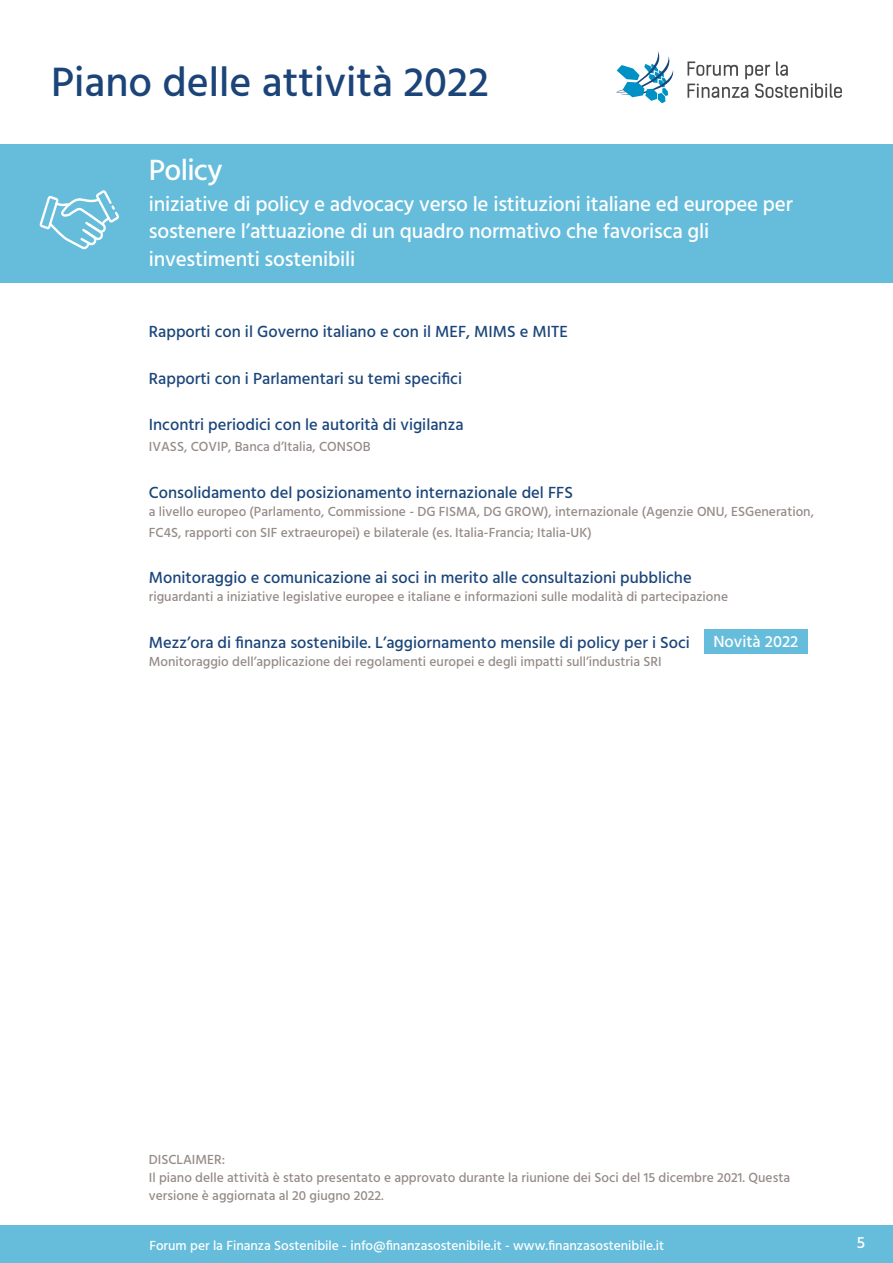
<style>
.page{position:relative;width:893px;height:1263px;background:#fff}
.page>*{position:absolute;margin:0;border:0;box-sizing:border-box;transform-origin:0 0}
.t1{font:500 42px "Hind";color:#1b4479}
.t2{font:500 30px "Hind";letter-spacing:-.025em;color:#fff}
.t3{font:500 21px/27px "Hind";letter-spacing:-.01em;color:#fff}
.t4{font:500 16.5px "Hind";color:#1a457a}
.t5{font:500 16.5px "Hind";color:#fff}
.t6{font:500 13.5px/18px "Hind";color:#958b87}
.t7{font:500 13.5px "Hind";color:#fff}
</style>
<div class="page">
<div style="left:0;top:1225px;width:893px;height:38px;background:#66bddb"></div>
<div style="left:0;top:145px;width:893px;height:138px;background:#66bddb"></div>
<svg style="left:687px;top:61px;width:155px;height:37px"></svg>
<svg style="left:616px;top:51px;width:58px;height:52px"></svg>
<svg style="left:39px;top:190px;width:80px;height:59px"></svg>
<div style="left:705px;top:630px;width:103px;height:24px;background:#66bddb"></div>
<h1 class="t1" style="left:51px;top:53px;width:439px">Piano delle attività 2022</h1>
<h2 class="t2" style="left:149px;top:150px;width:75px">Policy</h2>
<h3 class="t3" style="left:149px;top:192px;width:646px">iniziative di policy e advocacy verso le istituzioni italiane ed europee per sostenere l’attuazione di un quadro normativo che favorisca gli investimenti sostenibili</h3>
<p class="t4" style="left:149px;top:321px;width:421px">Rapporti con il Governo italiano e con il MEF, MIMS e MITE</p>
<p class="t4" style="left:149px;top:367px;width:315px">Rapporti con i Parlamentari su temi specifici</p>
<p class="t4" style="left:149px;top:414px;width:316px">Incontri periodici con le autorità di vigilanza</p>
<p class="t6" style="left:149px;top:439px;width:223px">IVASS, COVIP, Banca d’Italia, CONSOB</p>
<p class="t4" style="left:149px;top:481px;width:426px">Consolidamento del posizionamento internazionale del FFS</p>
<p class="t6" style="left:149px;top:502px;width:667px;line-height:21px">a livello europeo (Parlamento, Commissione - DG FISMA, DG GROW), internazionale (Agenzie ONU, ESGeneration,<br>FC4S, rapporti con SIF extraeuropei) e bilaterale (es. Italia-Francia; Italia-UK)</p>
<p class="t4" style="left:149px;top:567px;width:544px">Monitoraggio e comunicazione ai soci in merito alle consultazioni pubbliche</p>
<p class="t6" style="left:149px;top:589px;width:581px">riguardanti a iniziative legislative europee e italiane e informazioni sulle modalità di partecipazione</p>
<p class="t4" style="left:149px;top:631px;width:543px">Mezz’ora di finanza sostenibile. L’aggiornamento mensile di policy per i Soci</p>
<p class="t6" style="left:149px;top:653px;width:514px">Monitoraggio dell’applicazione dei regolamenti europei e degli impatti sull’industria SRI</p>
<p class="t5" style="left:713px;top:630px;width:87px">Novità 2022</p>
<p class="t6" style="left:149px;top:1152px;width:643px">DISCLAIMER:<br>Il piano delle attività è stato presentato e approvato durante la riunione dei Soci del 15 dicembre 2021. Questa versione è aggiornata al 20 giugno 2022.</p>
<p class="t7" style="left:149px;top:1236px;width:516px">Forum per la Finanza Sostenibile - info@finanzasostenibile.it - www.finanzasostenibile.it</p>
<p class="t5" style="left:857px;top:1232px;width:10px">5</p>
</div>
